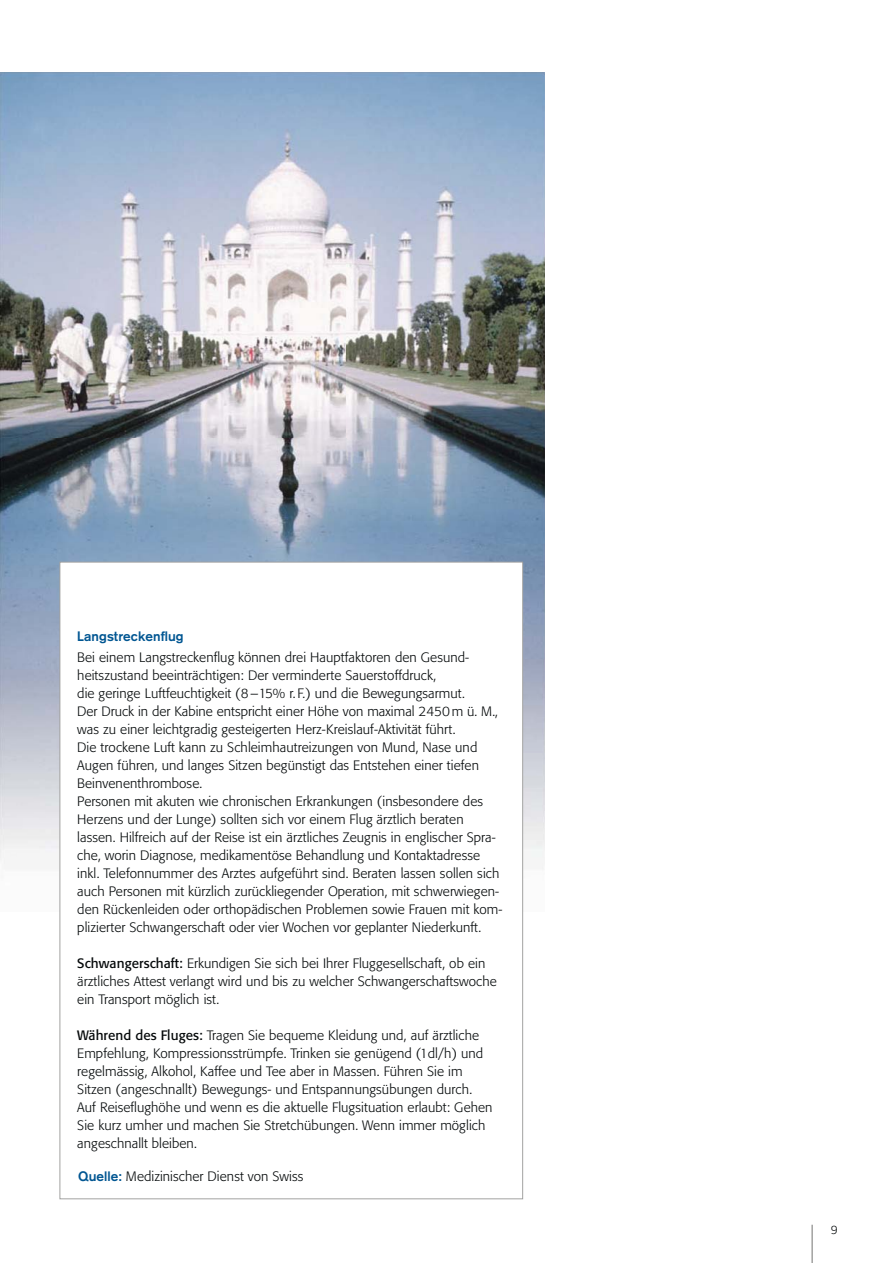
<style>
.page{position:relative;width:893px;height:1263px;background:#fff}
.page>*{position:absolute;margin:0;border:0;box-sizing:border-box;transform-origin:0 0}
.t1{font:300 13.5px/18px "Formata BQ";letter-spacing:.005em;color:#040809}
.t2{font:700 13.5px "Akzidenz Grotesk";letter-spacing:.01em;color:#005692}
.t3{font:300 12px "Formata BQ";color:#040809}
.s1{font-weight:400}
.s2{font-family:"Akzidenz Grotesk";font-weight:700;color:#005692}
</style>
<div class="page">
<hr style="left:811px;top:1225px;width:2px;height:38px;background:#a2a2a1">
<img style="left:0;top:72px;width:544px;height:839px">
<div style="left:60px;top:562px;width:463px;height:637px;background:#fff"></div>
<p class="t2" style="left:77px;top:631px;width:108px">Langstreckenflug</p>
<p class="t1" style="left:77px;top:650px;width:427px">Bei einem Langstreckenflug können drei Hauptfaktoren den Gesund&shy;heitszustand beeinträchtigen: Der verminderte Sauerstoffdruck,<br>die geringe Luftfeuchtigkeit (8 –15% r. F.) und die Bewegungsarmut.<br>Der Druck in der Kabine entspricht einer Höhe von maximal 2450 m ü. M., was zu einer leichtgradig gesteigerten Herz-Kreislauf-Aktivität führt.<br>Die trockene Luft kann zu Schleimhautreizungen von Mund, Nase und Augen führen, und langes Sitzen begünstigt das Entstehen einer tiefen Beinvenenthrombose.<br>Personen mit akuten wie chronischen Erkrankungen (insbesondere des Herzens und der Lunge) sollten sich vor einem Flug ärztlich beraten lassen. Hilfreich auf der Reise ist ein ärztliches Zeugnis in englischer Spra&shy;che, worin Diagnose, medikamentöse Behandlung und Kontaktadresse inkl. Telefonnummer des Arztes aufgeführt sind. Beraten lassen sollen sich auch Personen mit kürzlich zurückliegender Operation, mit schwerwiegen&shy;den Rückenleiden oder orthopädischen Problemen sowie Frauen mit kom&shy;plizierter Schwangerschaft oder vier Wochen vor geplanter Niederkunft.</p>
<p class="t1" style="left:77px;top:956px;width:421px"><span class="s1">Schwangerschaft:</span> Erkundigen Sie sich bei Ihrer Fluggesellschaft, ob ein ärztliches Attest verlangt wird und bis zu welcher Schwangerschaftswoche ein Transport möglich ist.</p>
<p class="t1" style="left:77px;top:1028px;width:417px"><span class="s1">Während des Fluges:</span> Tragen Sie bequeme Kleidung und, auf ärztliche Empfehlung, Kompressionsstrümpfe. Trinken sie genügend (1dl/h) und regelmässig, Alkohol, Kaffee und Tee aber in Massen. Führen Sie im Sitzen (angeschnallt) Bewegungs- und Entspannungsübungen durch.<br>Auf Reiseflughöhe und wenn es die aktuelle Flugsituation erlaubt: Gehen Sie kurz umher und machen Sie Stretchübungen. Wenn immer möglich angeschnallt bleiben.</p>
<p class="t1" style="left:78px;top:1169px;width:227px"><span class="s2">Quelle:</span> Medizinischer Dienst von Swiss</p>
<p class="t3" style="left:831px;top:1224px;width:8px">9</p>
</div>
